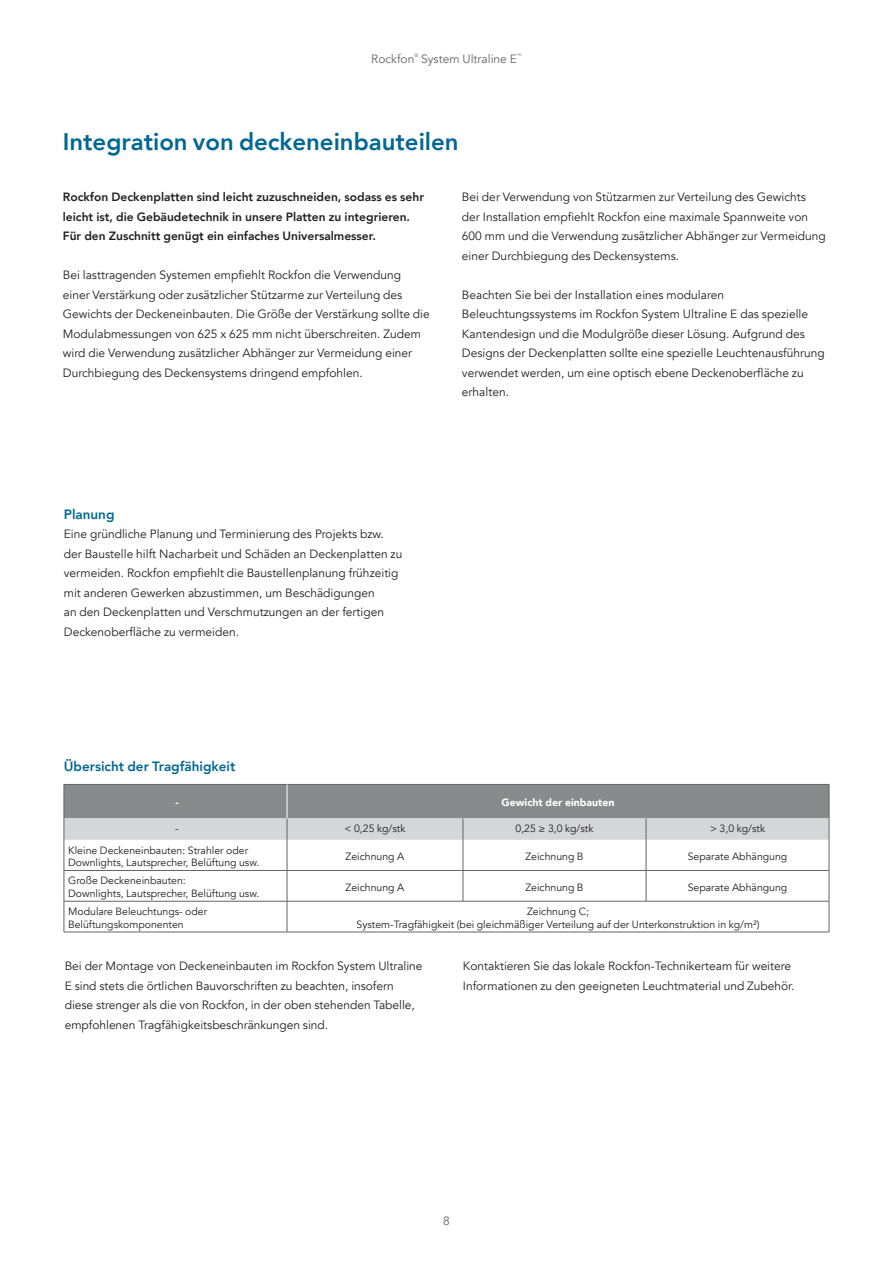
<style>
.page{position:relative;width:893px;height:1263px;background:#fff}
.page>*{position:absolute;margin:0;border:0;box-sizing:border-box;transform-origin:0 0}
.t1{font:800 24px "Avenir";color:#006893}
.t2{font:800 13.5px "Avenir";color:#006893}
.t3{font:12px/19.5px "Avenir";color:#231f20}
.t4{font:800 12px/19.5px "Avenir";color:#231f20}
.t5{font:12px "Avenir";color:#636466}
.t6{font:10.5px/12.6px "Avenir";color:#231f20}
.t7{font:900 10.5px "Avenir";color:#fff}
.t8{font:4.8px "Avenir";color:#636466}
</style>
<div class="page">
<hr style="left:829px;top:901px;width:1px;height:31px;background:#636466">
<hr style="left:64px;top:840px;width:1px;height:30px;background:#636466">
<hr style="left:287px;top:840px;width:1px;height:30px;background:#636466">
<hr style="left:463px;top:840px;width:1px;height:30px;background:#636466">
<hr style="left:646px;top:840px;width:1px;height:30px;background:#636466">
<hr style="left:829px;top:840px;width:1px;height:30px;background:#636466">
<hr style="left:64px;top:870px;width:223px;height:1px;background:#636466">
<hr style="left:64px;top:871px;width:1px;height:30px;background:#636466">
<hr style="left:287px;top:870px;width:176px;height:1px;background:#636466">
<hr style="left:287px;top:871px;width:1px;height:30px;background:#636466">
<hr style="left:463px;top:870px;width:183px;height:1px;background:#636466">
<hr style="left:463px;top:871px;width:1px;height:30px;background:#636466">
<hr style="left:646px;top:870px;width:183px;height:1px;background:#636466">
<hr style="left:646px;top:871px;width:1px;height:30px;background:#636466">
<hr style="left:829px;top:871px;width:1px;height:30px;background:#636466">
<hr style="left:64px;top:901px;width:223px;height:1px;background:#636466">
<hr style="left:64px;top:901px;width:1px;height:31px;background:#636466">
<hr style="left:287px;top:901px;width:176px;height:1px;background:#636466">
<hr style="left:287px;top:901px;width:1px;height:31px;background:#636466">
<hr style="left:463px;top:901px;width:183px;height:1px;background:#636466">
<hr style="left:646px;top:901px;width:183px;height:1px;background:#636466">
<hr style="left:64px;top:932px;width:223px;height:1px;background:#636466">
<hr style="left:287px;top:932px;width:176px;height:1px;background:#636466">
<hr style="left:463px;top:932px;width:183px;height:1px;background:#636466">
<hr style="left:646px;top:932px;width:183px;height:1px;background:#636466">
<svg style="left:64px;top:784px;width:766px;height:56px;background:#a5a7a8"></svg>
<p class="t5" style="left:371px;top:52px;width:45px">Rockfon</p>
<p class="t8" style="left:414px;top:53px;width:5px">®</p>
<p class="t5" style="left:421px;top:52px;width:97px">System Ultraline E</p>
<p class="t8" style="left:517px;top:53px;width:6px">™</p>
<h1 class="t1" style="left:63px;top:123px;width:397px">Integration von deckeneinbauteilen</h1>
<p class="t4" style="left:63px;top:187px;width:363px">Rockfon Deckenplatten sind leicht zuzuschneiden, sodass es sehr leicht ist, die Gebäudetechnik in unsere Platten zu integrieren.<br>Für den Zuschnitt genügt ein einfaches Universalmesser.</p>
<p class="t3" style="left:63px;top:266px;width:368px">Bei lasttragenden Systemen empfiehlt Rockfon die Verwendung einer Verstärkung oder zusätzlicher Stützarme zur Verteilung des Gewichts der Deckeneinbauten. Die Größe der Verstärkung sollte die Modulabmessungen von 625 x 625 mm nicht überschreiten. Zudem wird die Verwendung zusätzlicher Abhänger zur Vermeidung einer Durchbiegung des Deckensystems dringend empfohlen.</p>
<p class="t3" style="left:462px;top:188px;width:365px">Bei der Verwendung von Stützarmen zur Verteilung des Gewichts der Installation empfiehlt Rockfon eine maximale Spannweite von 600 mm und die Verwendung zusätzlicher Abhänger zur Vermeidung einer Durchbiegung des Deckensystems.</p>
<p class="t3" style="left:462px;top:285px;width:364px">Beachten Sie bei der Installation eines modularen Beleuchtungssystems im Rockfon System Ultraline E das spezielle Kantendesign und die Modulgröße dieser Lösung. Aufgrund des Designs der Deckenplatten sollte eine spezielle Leuchtenausführung verwendet werden, um eine optisch ebene Deckenoberfläche zu erhalten.</p>
<p class="t2" style="left:64px;top:503px;width:52px">Planung</p>
<p class="t3" style="left:64px;top:524px;width:340px">Eine gründliche Planung und Terminierung des Projekts bzw. der Baustelle hilft Nacharbeit und Schäden an Deckenplatten zu vermeiden. Rockfon empfiehlt die Baustellenplanung frühzeitig mit anderen Gewerken abzustimmen, um Beschädigungen<br>an den Deckenplatten und Verschmutzungen an der fertigen Deckenoberfläche zu vermeiden.</p>
<p class="t2" style="left:64px;top:756px;width:173px">Übersicht der Tragfähigkeit</p>
<p class="t7" style="left:175px;top:794px;width:5px">-</p>
<p class="t7" style="left:502px;top:794px;width:114px">Gewicht der einbauten</p>
<p class="t6" style="left:175px;top:823px;width:5px">-</p>
<p class="t6" style="left:345px;top:823px;width:62px">&lt; 0,25 kg/stk</p>
<p class="t6" style="left:515px;top:823px;width:80px">0,25 ≥ 3,0 kg/stk</p>
<p class="t6" style="left:710px;top:823px;width:57px">&gt; 3,0 kg/stk</p>
<p class="t6" style="left:68px;top:844px;width:193px">Kleine Deckeneinbauten: Strahler oder<br>Downlights, Lautsprecher, Belüftung usw.</p>
<p class="t6" style="left:346px;top:850px;width:60px">Zeichnung A</p>
<p class="t6" style="left:525px;top:850px;width:60px">Zeichnung B</p>
<p class="t6" style="left:688px;top:850px;width:101px">Separate Abhängung</p>
<p class="t6" style="left:68px;top:875px;width:193px">Große Deckeneinbauten:<br>Downlights, Lautsprecher, Belüftung usw.</p>
<p class="t6" style="left:346px;top:881px;width:60px">Zeichnung A</p>
<p class="t6" style="left:525px;top:881px;width:60px">Zeichnung B</p>
<p class="t6" style="left:688px;top:881px;width:101px">Separate Abhängung</p>
<p class="t6" style="left:68px;top:905px;width:141px">Modulare Beleuchtungs- oder<br>Belüftungskomponenten</p>
<p class="t6" style="left:356px;top:905px;width:405px;text-align:center">Zeichnung C;<br>System-Tragfähigkeit (bei gleichmäßiger Verteilung auf der Unterkonstruktion in kg/m²)</p>
<p class="t3" style="left:65px;top:956px;width:359px">Bei der Montage von Deckeneinbauten im Rockfon System Ultraline E sind stets die örtlichen Bauvorschriften zu beachten, insofern diese strenger als die von Rockfon, in der oben stehenden Tabelle, empfohlenen Tragfähigkeitsbeschränkungen sind.</p>
<p class="t3" style="left:463px;top:956px;width:333px">Kontaktieren Sie das lokale Rockfon-Technikerteam für weitere<br>Informationen zu den geeigneten Leuchtmaterial und Zubehör.</p>
<p class="t5" style="left:443px;top:1213px;width:8px">8</p>
</div>
